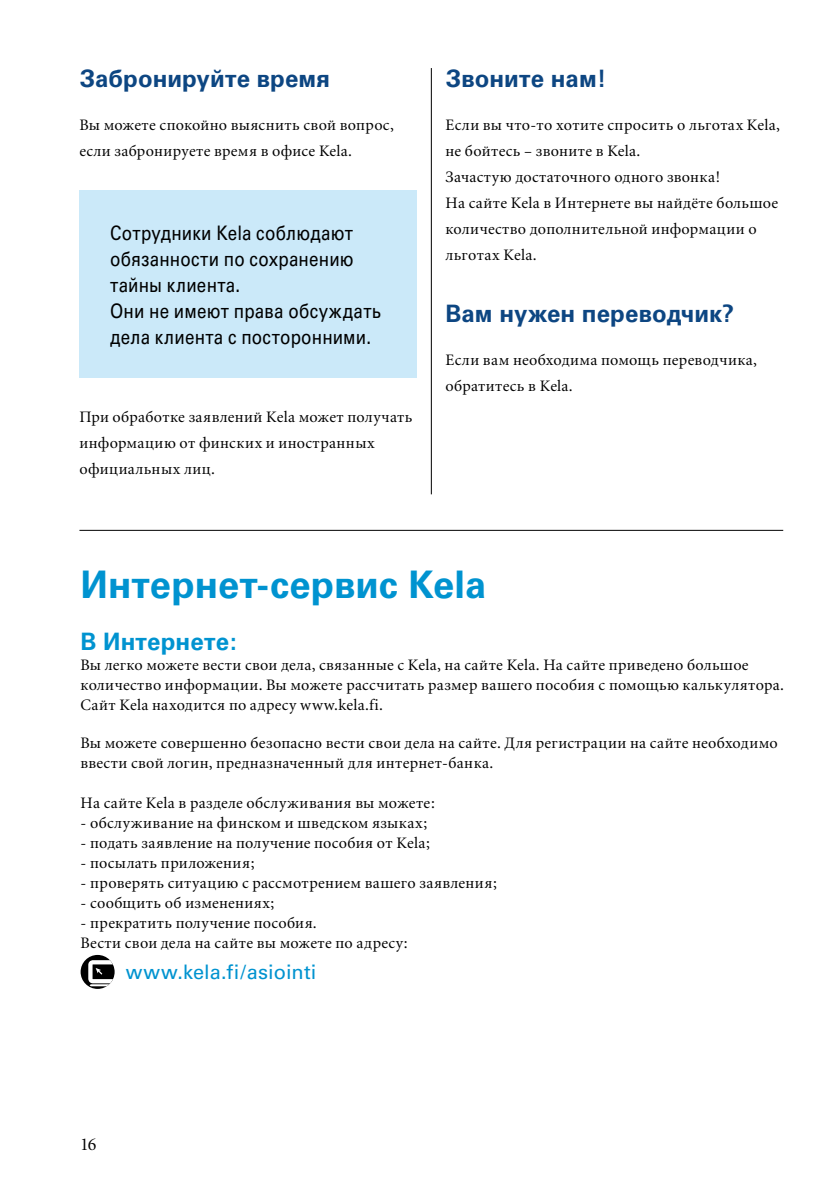
<style>
.page{position:relative;width:840px;height:1191px;background:#fff}
.page>*{position:absolute;margin:0;border:0;box-sizing:border-box;transform-origin:0 0}
.t1{font:700 38px "Univers Cyr";color:#0093d0}
.t2{font:700 24px "Univers Cyr";color:#0d4682}
.t3{font:700 24px "Univers Cyr";color:#0093d0}
.t4{font:20px/26px "Univers Cyr";letter-spacing:.015em;color:#000;scale:.85 1}
.t5{font:20px "Univers Cyr";letter-spacing:.005em;color:#0093d0}
.t6{font:18px "Minion";color:#000}
.t7{font:16px/26px "Minion Cyr";letter-spacing:.02em;color:#000}
</style>
<div class="page">
<hr style="left:431px;top:68px;width:1px;height:426px;background:#000">
<div style="left:79px;top:190px;width:338px;height:188px;background:#cbe9f9"></div>
<div style="left:81px;top:955px;width:33px;height:34px;background:#000;border-radius:50%"></div>
<svg style="left:88px;top:960px;width:25px;height:26px"></svg>
<hr style="left:79px;top:530px;width:703px;height:1px;background:#000">
<h2 class="t2" style="left:79px;top:64px;width:252px">Забронируйте время</h2>
<p class="t7" style="left:79px;top:112px;width:316px">Вы можете спокойно выяснить свой вопрос, если забронируете время в офисе Kela.</p>
<p class="t4" style="left:110px;top:219px;width:320px">Сотрудники Kela соблюдают обязанности по сохранению тайны клиента.<br>Они не имеют права обсуждать дела клиента с посторонними.</p>
<p class="t7" style="left:79px;top:403px;width:334px">При обработке заявлений Kela может получать информацию от финских и иностранных официальных лиц.</p>
<h2 class="t2" style="left:445px;top:64px;width:162px">Звоните нам!</h2>
<p class="t7" style="left:445px;top:112px;width:335px">Если вы что-то хотите спросить о льготах Kela, не бойтесь – звоните в Kela.<br>Зачастую достаточного одного звонка!<br>На сайте Kela в Интернете вы найдёте большое количество дополнительной информации о льготах Kela.</p>
<h2 class="t2" style="left:445px;top:299px;width:290px">Вам нужен переводчик?</h2>
<p class="t7" style="left:445px;top:347px;width:313px">Если вам необходима помощь переводчика, обратитесь в Kela.</p>
<h1 class="t1" style="left:81px;top:562px;width:407px">Интернет-сервис Kela</h1>
<h2 class="t3" style="left:81px;top:628px;width:157px">В Интернете:</h2>
<p class="t7" style="left:81px;top:655px;width:704px;line-height:20px">Вы легко можете вести свои дела, связанные с Kela, на сайте Kela. На сайте приведено большое количество информации. Вы можете рассчитать размер вашего пособия с помощью калькулятора.<br>Сайт Kela находится по адресу www.kela.fi.</p>
<p class="t7" style="left:81px;top:732px;width:698px;line-height:20px">Вы можете совершенно безопасно вести свои дела на сайте. Для регистрации на сайте необходимо ввести свой логин, предназначенный для интернет-банка.</p>
<p class="t7" style="left:81px;top:789px;width:356px">На сайте Kela в разделе обслуживания вы можете:</p>
<p class="t7" style="left:81px;top:809px;width:348px">- обслуживание на финском и шведском языках;</p>
<p class="t7" style="left:81px;top:829px;width:351px">- подать заявление на получение пособия от Kela;</p>
<p class="t7" style="left:81px;top:849px;width:175px">- посылать приложения;</p>
<p class="t7" style="left:81px;top:869px;width:417px">- проверять ситуацию с рассмотрением вашего заявления;</p>
<p class="t7" style="left:81px;top:889px;width:195px">- сообщить об изменениях;</p>
<p class="t7" style="left:81px;top:912px;width:328px;line-height:20px">- прекратить получение пособия.<br>Вести свои дела на сайте вы можете по адресу:</p>
<p class="t5" style="left:126px;top:960px;width:192px">www.kela.fi/asiointi</p>
<p class="t6" style="left:80px;top:1135px;width:18px">16</p>
</div>
